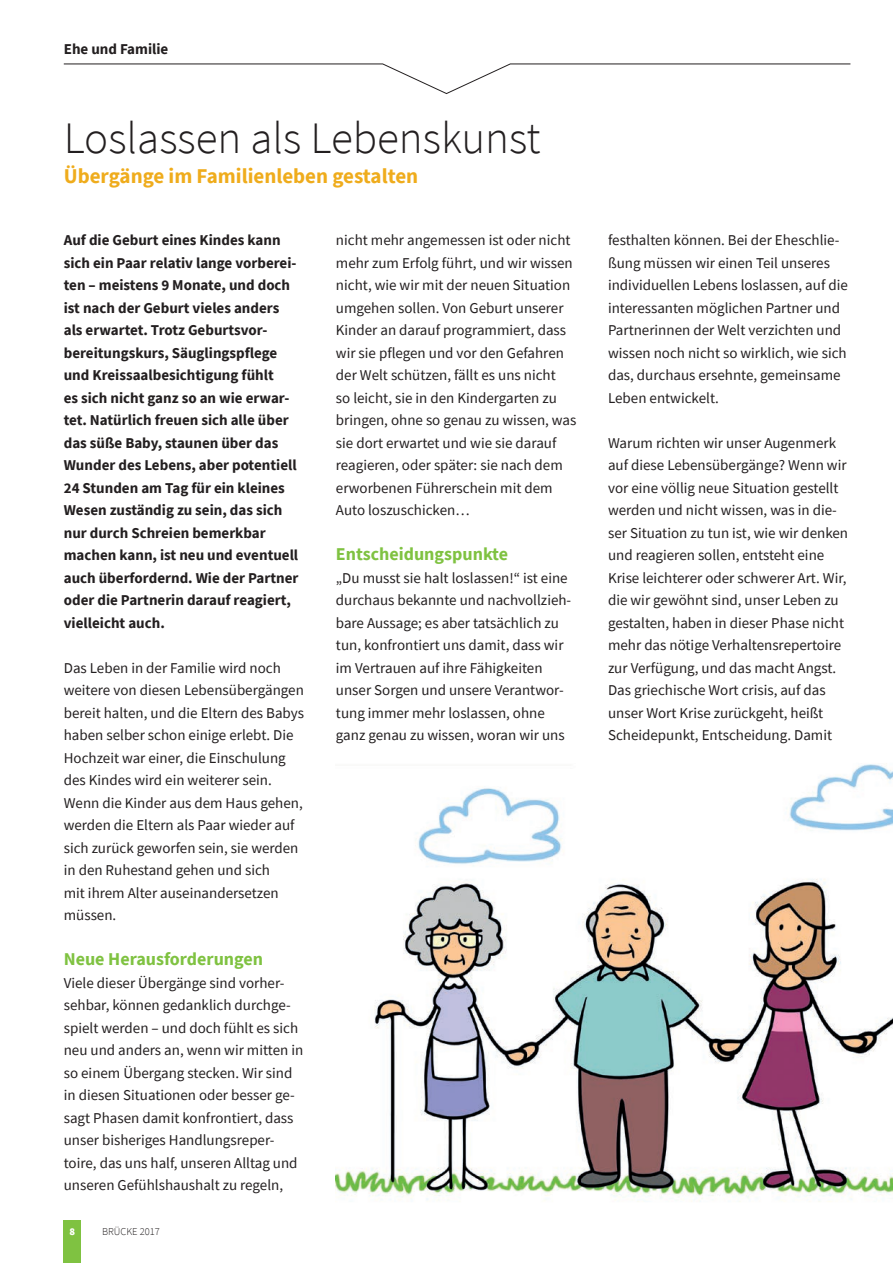
<style>
.page{position:relative;width:893px;height:1263px;background:#fff}
.page>*{position:absolute;margin:0;border:0;box-sizing:border-box;transform-origin:0 0}
.Headline{font:300 45px "Source Sans Pro";color:#231f20}
.Headline-2{font:700 21px "Source Sans Pro";color:#efac1c}
.Fließtext{font:700 18px "Source Sans Pro";color:#7fc241}
.Fließtext-2{font:15px/22.5px "Source Sans Pro";color:#231f20}
.Intro{font:700 15px/22.5px "Source Sans Pro";color:#231f20}
.t1{font:300 10.5px "Source Sans Pro";color:#231f20}
.t2{font:900 10.5px "Source Sans Pro";color:#fff}
</style>
<div class="page">
<div style="left:64px;top:1220px;width:17px;height:43px;background:#7fc241"></div>
<img style="left:336px;top:763px;width:557px;height:439px">
<svg style="left:63px;top:64px;width:788px;height:30px"></svg>
<p class="Intro" style="left:64px;top:37px;width:106px">Ehe und Familie</p>
<p class="Headline" style="left:64px;top:110px;width:478px">Loslassen als Lebenskunst</p>
<p class="Headline-2" style="left:64px;top:162px;width:356px">Übergänge im Familienleben gestalten</p>
<p class="Intro" style="left:64px;top:229px;width:236px">Auf die Geburt eines Kindes kann sich ein Paar relativ lange vorberei&shy;ten – meistens 9 Monate, und doch ist nach der Geburt vieles anders als erwartet. Trotz Geburtsvor&shy;bereitungskurs, Säuglingspflege und Kreissaalbesichtigung fühlt<br>es sich nicht ganz so an wie erwar&shy;tet. Natürlich freuen sich alle über das süße Baby, staunen über das<br>Wunder des Lebens, aber potentiell<br>24 Stunden am Tag für ein kleines<br>Wesen zuständig zu sein, das sich nur durch Schreien bemerkbar machen kann, ist neu und eventuell auch überfordernd. Wie der Partner oder die Partnerin darauf reagiert, vielleicht auch.</p>
<p class="Fließtext-2" style="left:64px;top:656px;width:242px">Das Leben in der Familie wird noch weitere von diesen Lebensübergängen bereit halten, und die Eltern des Babys haben selber schon einige erlebt. Die Hochzeit war einer, die Einschulung des Kindes wird ein weiterer sein.<br>Wenn die Kinder aus dem Haus gehen, werden die Eltern als Paar wieder auf sich zurück geworfen sein, sie werden in den Ruhestand gehen und sich<br>mit ihrem Alter auseinandersetzen müssen.</p>
<p class="Fließtext" style="left:64px;top:947px;width:201px">Neue Herausforderungen</p>
<p class="Fließtext-2" style="left:64px;top:971px;width:241px">Viele dieser Übergänge sind vorher&shy;sehbar, können gedanklich durchge&shy;spielt werden – und doch fühlt es sich neu und anders an, wenn wir mitten in so einem Übergang stecken. Wir sind in diesen Situationen oder besser ge&shy;sagt Phasen damit konfrontiert, dass unser bisheriges Handlungsreper&shy;toire, das uns half, unseren Alltag und unseren Gefühlshaushalt zu regeln,</p>
<p class="t2" style="left:69px;top:1224px;width:7px">8</p>
<p class="t1" style="left:102px;top:1225px;width:59px">BRÜCKE 2017</p>
<p class="Fließtext-2" style="left:336px;top:229px;width:242px">nicht mehr angemessen ist oder nicht mehr zum Erfolg führt, und wir wissen nicht, wie wir mit der neuen Situation umgehen sollen. Von Geburt unserer Kinder an darauf programmiert, dass wir sie pflegen und vor den Gefahren der Welt schützen, fällt es uns nicht<br>so leicht, sie in den Kindergarten zu bringen, ohne so genau zu wissen, was sie dort erwartet und wie sie darauf reagieren, oder später: sie nach dem erworbenen Führerschein mit dem Auto loszuschicken…</p>
<p class="Fließtext" style="left:336px;top:542px;width:174px">Entscheidungspunkte</p>
<p class="Fließtext-2" style="left:336px;top:566px;width:237px">„Du musst sie halt loslassen!“ ist eine durchaus bekannte und nachvollzieh&shy;bare Aussage; es aber tatsächlich zu tun, konfrontiert uns damit, dass wir im Vertrauen auf ihre Fähigkeiten unser Sorgen und unsere Verantwor&shy;tung immer mehr loslassen, ohne ganz genau zu wissen, woran wir uns</p>
<p class="Fließtext-2" style="left:608px;top:229px;width:241px">festhalten können. Bei der Eheschlie&shy;ßung müssen wir einen Teil unseres individuellen Lebens loslassen, auf die interessanten möglichen Partner und Partnerinnen der Welt verzichten und wissen noch nicht so wirklich, wie sich das, durchaus ersehnte, gemeinsame Leben entwickelt.</p>
<p class="Fließtext-2" style="left:608px;top:431px;width:242px">Warum richten wir unser Augenmerk auf diese Lebensübergänge? Wenn wir vor eine völlig neue Situation gestellt werden und nicht wissen, was in die&shy;ser Situation zu tun ist, wie wir denken und reagieren sollen, entsteht eine Krise leichterer oder schwerer Art. Wir, die wir gewöhnt sind, unser Leben zu gestalten, haben in dieser Phase nicht mehr das nötige Verhaltensrepertoire zur Verfügung, und das macht Angst.</p>
<p class="Fließtext-2" style="left:608px;top:679px;width:226px">Das griechische Wort crisis, auf das unser Wort Krise zurückgeht, heißt<br>Scheidepunkt, Entscheidung. Damit</p>
</div>
